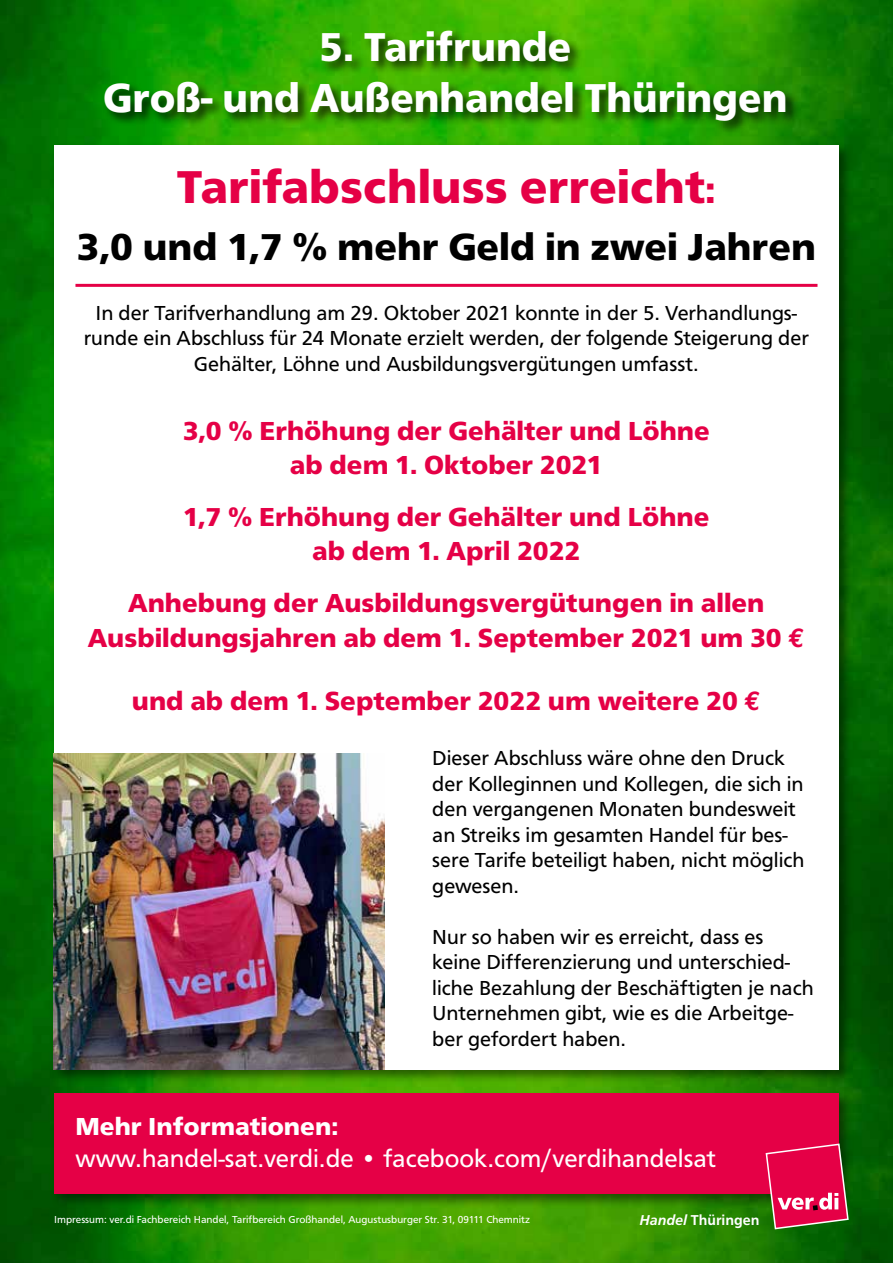
<style>
.page{position:relative;width:893px;height:1263px;background:#fff}
.page>*{position:absolute;margin:0;border:0;box-sizing:border-box;transform-origin:0 0}
.t1{font:700 48px "Frutus T";color:#e50046}
.t2{font:700 42px/51px "Frutus T";color:#fff;text-align:center;scale:.96 1}
.t3{font:700 39px "Frutus T";color:#000}
.t4{font:700 27px/34.5px "Frutus T";color:#e50046;text-align:center}
.t5{font:25.5px "Frutus T";color:#fff}
.t6{font:700 25.5px "Frutus T";color:#fff}
.t7{font:21px/25.5px "Frutus T";color:#000}
.t8{font:500 14.85px "Frutus T";color:#fff}
.t9{font:10.5px "Frutus T";color:#fff}
.s1{font-size:39px}
.s2{font-family:"Euro Mono"}
.s3{font-style:italic}
</style>
<div class="page">
<img style="left:0;top:0;width:893px;height:1263px">
<div style="left:51px;top:1091px;width:803px;height:118px;background:#000;opacity:.5"></div>
<div style="left:54px;top:1093px;width:784px;height:101px;background:#e50046"></div>
<div style="left:51px;top:142px;width:803px;height:942px;background:#000;opacity:.5"></div>
<div style="left:54px;top:145px;width:784px;height:924px;background:#fff"></div>
<svg style="left:765px;top:1143px;width:84px;height:87px"></svg>
<div style="left:103px;top:29px;width:696px;height:106px;background:#000;opacity:.75"></div>
<hr style="left:75px;top:284px;width:742px;height:3px;background:#e50046">
<img style="left:54px;top:753px;width:330px;height:316px">
<h2 class="t2" style="left:103px;top:21px;width:714px">5. Tarifrunde<br>Groß- und Außenhandel Thüringen</h2>
<h1 class="t1" style="left:177px;top:159px;width:541px">Tarifabschluss erreicht<span class="s1">:</span></h1>
<h3 class="t3" style="left:77px;top:224px;width:741px">3,0 und 1,7 % mehr Geld in zwei Jahren</h3>
<p class="t7" style="left:84px;top:300px;width:727px;text-align:center">In der Tarifverhandlung am 29. Oktober 2021 konnte in der 5. Verhandlungs&shy;runde ein Abschluss für 24 Monate erzielt werden, der folgende Steigerung der<br>Gehälter, Löhne und Ausbildungsvergütungen umfasst.</p>
<p class="t4" style="left:183px;top:413px;width:529px">3,0 % Erhöhung der Gehälter und Löhne ab dem 1. Oktober 2021</p>
<p class="t4" style="left:183px;top:499px;width:528px">1,7 % Erhöhung der Gehälter und Löhne ab dem 1. April 2022</p>
<p class="t4" style="left:88px;top:585px;width:718px">Anhebung der Ausbildungsvergütungen in allen<br>Ausbildungsjahren ab dem 1. September 2021 um 30 <span class="s2">€</span></p>
<p class="t4" style="left:132px;top:683px;width:630px">und ab dem 1. September 2022 um weitere 20 <span class="s2">€</span></p>
<p class="t7" style="left:432px;top:745px;width:374px">Dieser Abschluss wäre ohne den Druck der Kolleginnen und Kollegen, die sich in den vergangenen Monaten bundesweit an Streiks im gesamten Handel für bes&shy;sere Tarife beteiligt haben, nicht möglich gewesen.</p>
<p class="t7" style="left:432px;top:924px;width:383px">Nur so haben wir es erreicht, dass es keine Differenzierung und unterschied&shy;liche Bezahlung der Beschäftigten je nach Unternehmen gibt, wie es die Arbeitge&shy;ber gefordert haben.</p>
<p class="t6" style="left:75px;top:1112px;width:264px">Mehr Informationen:</p>
<p class="t5" style="left:75px;top:1143px;width:642px">www.handel-sat.verdi.de • facebook.com/verdihandelsat</p>
<p class="t9" style="left:54px;top:1214px;width:477px">Impressum: ver.di Fachbereich Handel, Tarifbereich Großhandel, Augustusburger Str. 31, 09111 Chemnitz</p>
<p class="t8" style="left:639px;top:1211px;width:121px"><span class="s3">Handel</span> Thüringen</p>
</div>
